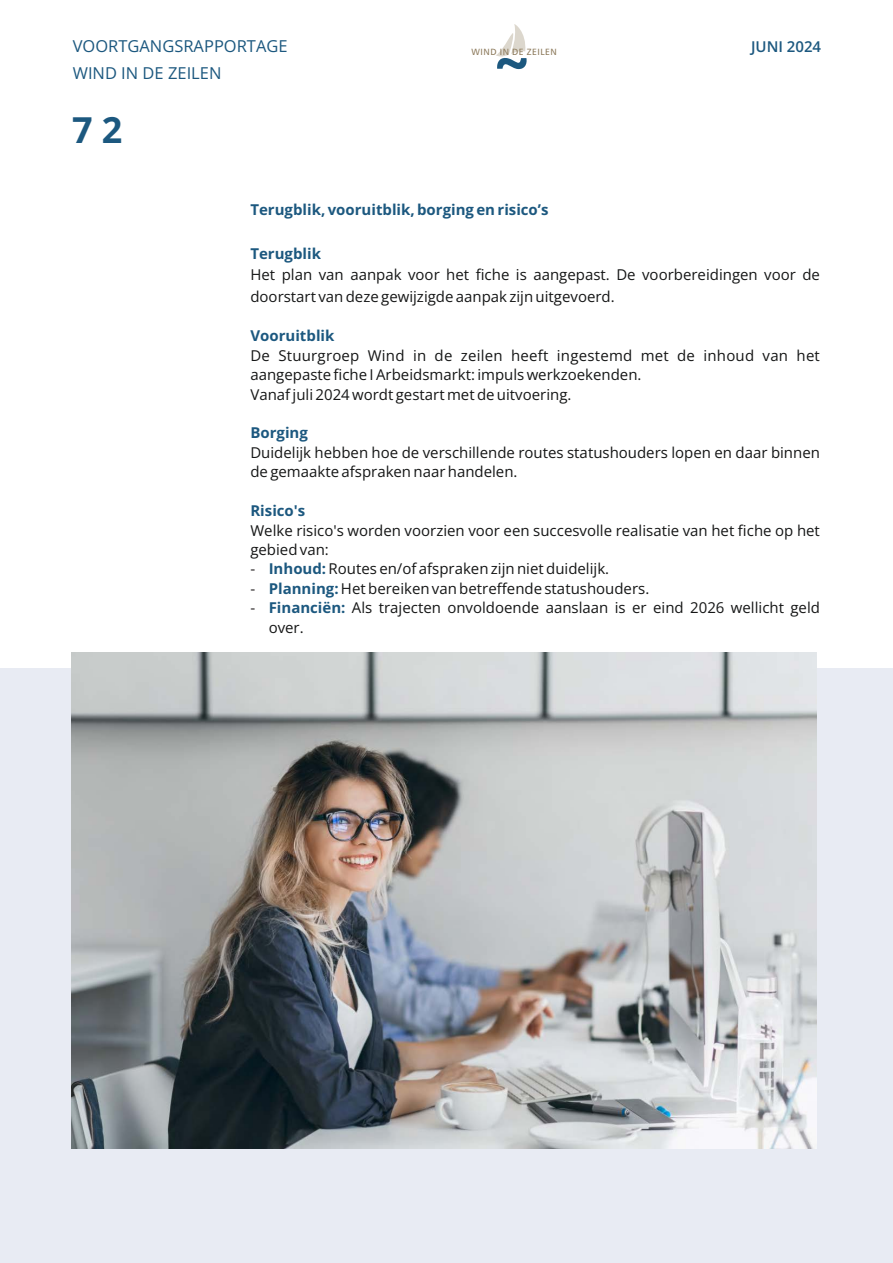
<style>
.page{position:relative;width:893px;height:1263px;background:#fff}
.page>*{position:absolute;margin:0;border:0;box-sizing:border-box;transform-origin:0 0}
.t1{font:700 36px "Open Sans";color:#1c587f}
.t2{font:16.5px "Open Sans";color:#1c587f}
.t3{font:15px/19.4px "Open Sans";color:#151616}
.t4{font:700 15px "Open Sans";color:#1c587f}
.t5{font:600 15px "Open Sans";color:#1c587f}
.t6{font:9px "Humanist 777 BT Roman B";letter-spacing:.06em;color:#8b7859}
.s1{color:#231f20}
.s2{font-weight:700;color:#1c587f}
</style>
<div class="page">
<svg style="left:496px;top:24px;width:31px;height:45px"></svg>
<div style="left:0;top:669px;width:893px;height:594px;background:#e8ebf3"></div>
<img style="left:72px;top:652px;width:744px;height:496px">
<p class="t2" style="left:73px;top:35px;width:216px">VOORTGANGSRAPPORTAGE</p>
<p class="t6" style="left:472px;top:48px;width:87px">WIND IN DE ZEILEN</p>
<p class="t5" style="left:751px;top:36px;width:72px">JUNI 2024</p>
<p class="t2" style="left:73px;top:62px;width:150px">WIND IN DE ZEILEN</p>
<p class="t1" style="left:72px;top:104px;width:52px">7 2</p>
<h2 class="t4" style="left:250px;top:198px;width:300px">Terugblik, vooruitblik, borging en risico’s</h2>
<h3 class="t4" style="left:250px;top:242px;width:72px">Terugblik</h3>
<p class="t3" style="left:250px;top:264px;width:571px;line-height:21.9px">Het plan van aanpak voor het fiche is aangepast. De voorbereidingen voor de doorstart van deze gewijzigde aanpak zijn uitgevoerd.</p>
<h3 class="t4" style="left:250px;top:325px;width:86px">Vooruitblik</h3>
<p class="t3" style="left:250px;top:345px;width:571px">De Stuurgroep Wind in de zeilen heeft ingestemd met de inhoud van het aangepaste fiche I Arbeidsmarkt: impuls werkzoekenden.<br>Vanaf juli 2024 wordt gestart met de uitvoering.</p>
<h3 class="t4" style="left:250px;top:422px;width:59px">Borging</h3>
<p class="t3" style="left:250px;top:442px;width:571px">Duidelijk hebben hoe de verschillende routes statushouders lopen en daar binnen de gemaakte afspraken naar handelen.</p>
<h3 class="t4" style="left:250px;top:500px;width:56px">Risico's</h3>
<p class="t3" style="left:250px;top:520px;width:571px">Welke risico's worden voorzien voor een succesvolle realisatie van het fiche op het gebied van:</p>
<p class="t3" style="left:250px;top:559px;width:360px"><span class="s1">-</span> <span class="s2">Inhoud:</span> Routes en/of afspraken zijn niet duidelijk.</p>
<p class="t3" style="left:250px;top:578px;width:400px"><span class="s1">-</span> <span class="s2">Planning:</span> Het bereiken van betreffende statushouders.</p>
<p class="t3" style="left:269px;top:598px;width:553px;text-indent:-18px"><span class="s1">-</span> <span class="s2">Financiën:</span> Als trajecten onvoldoende aanslaan is er eind 2026 wellicht geld over.</p>
</div>
